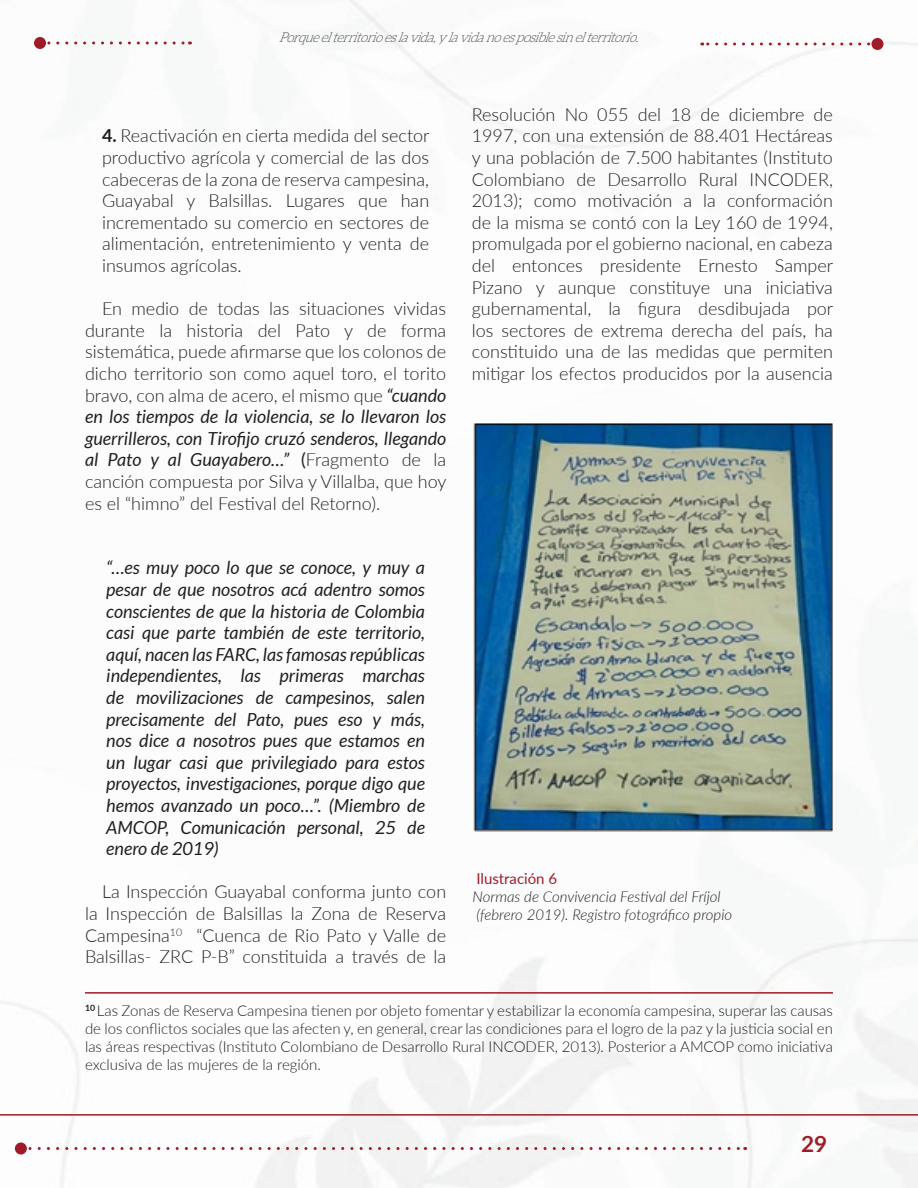
<style>
.page{position:relative;width:918px;height:1188px;background:#fff}
.page>*{position:absolute;margin:0;border:0;box-sizing:border-box;transform-origin:0 0}
.t1{font:700 22.5px "Lato";color:#a01b28}
.t2{font:300 18px/21.6px "Lato";color:#231f20;text-align:justify}
.t3{font:italic 18px/21.6px "Lato";color:#231f20;text-align:justify}
.t4{font:300 15px/18px "Lato";color:#231f20;text-align:justify}
.t5{font:italic 300 15px "Lato";color:#231f20}
.t6{font:15px "Lato";color:#a01b28}
.t7{font:italic 300 13.5px "Aleo";color:#231f20}
.s1{font-weight:700}
.s2{font-weight:400;font-style:italic}
.s3{font-weight:400}
</style>
<div class="page">
<img style="left:0;top:0;width:918px;height:1188px">
<svg style="left:702px;top:42px;width:167px;height:3px"></svg>
<div style="left:872px;top:38px;width:12px;height:12px;background:#a01b28;border-radius:50%"></div>
<svg style="left:49px;top:41px;width:142px;height:3px"></svg>
<div style="left:34px;top:37px;width:12px;height:12px;background:#a01b28;border-radius:50%"></div>
<svg style="left:30px;top:1147px;width:716px;height:3px"></svg>
<div style="left:15px;top:1143px;width:12px;height:12px;background:#a01b28;border-radius:50%"></div>
<hr style="left:0;top:1114px;width:918px;height:2px;background:#a01b28">
<img style="left:473px;top:423px;width:360px;height:409px">
<hr style="left:85px;top:992px;width:748px;height:2px;background:#a01b28">
<p class="t7" style="left:279px;top:30px;width:367px">Porqueelterritorioeslavida,ylavidanoesposiblesinelterritorio.</p>
<p class="t2" style="left:102px;top:124px;width:329px"><span class="s1">4.</span> Reactivación en cierta medida del sector productivo agrícola y comercial de las dos cabeceras de la zona de reserva campesina, Guayabal y Balsillas. Lugares que han incrementado su comercio en sectores de alimentación, entretenimiento y venta de insumos agrícolas.</p>
<p class="t2" style="left:85px;top:297px;width:363px;text-indent:17px">En medio de todas las situaciones vividas durante la historia del Pato y de forma sistemática, puede afirmarse que los colonos de dicho territorio son como aquel toro, el torito bravo, con alma de acero, el mismo que <span class="s2">“cuando en los tiempos de la violencia, se lo llevaron los guerrilleros, con Tirofijo cruzó senderos, llegando al Pato y al Guayabero…”</span> <span class="s3">(</span>Fragmento de la canción compuesta por Silva y Villalba, que hoy es el “himno” del Festival del Retorno).</p>
<p class="t3" style="left:106px;top:558px;width:320px">“…es muy poco lo que se conoce, y muy a pesar de que nosotros acá adentro somos conscientes de que la historia de Colombia casi que parte también de este territorio, aquí, nacen las FARC, las famosas repúblicas independientes, las primeras marchas de movilizaciones de campesinos, salen precisamente del Pato, pues eso y más, nos dice a nosotros pues que estamos en un lugar casi que privilegiado para estos proyectos, investigaciones, porque digo que hemos avanzado un poco…”. (Miembro de AMCOP, Comunicación personal, 25 de enero de 2019)</p>
<p class="t2" style="left:85px;top:880px;width:363px;text-indent:17px">La Inspección Guayabal conforma junto con la Inspección de Balsillas la Zona de Reserva Campesina<sup>10</sup> “Cuenca de Rio Pato y Valle de Balsillas- ZRC P-B” constituida a través de la</p>
<p class="t2" style="left:472px;top:103px;width:363px">Resolución No 055 del 18 de diciembre de 1997, con una extensión de 88.401 Hectáreas y una población de 7.500 habitantes (Instituto Colombiano de Desarrollo Rural INCODER, 2013); como motivación a la conformación de la misma se contó con la Ley 160 de 1994, promulgada por el gobierno nacional, en cabeza del entonces presidente Ernesto Samper Pizano y aunque constituye una iniciativa gubernamental, la figura desdibujada por los sectores de extrema derecha del país, ha constituido una de las medidas que permiten mitigar los efectos producidos por la ausencia</p>
<p class="t6" style="left:476px;top:868px;width:82px">Ilustración 6</p>
<p class="t5" style="left:473px;top:886px;width:250px">Normas de Convivencia Festival del Fríjol</p>
<p class="t5" style="left:476px;top:904px;width:257px">(febrero 2019). Registro fotográfico propio</p>
<p class="t4" style="left:85px;top:1001px;width:749px"><sup>10</sup> Las Zonas de Reserva Campesina tienen por objeto fomentar y estabilizar la economía campesina, superar las causas de los conflictos sociales que las afecten y, en general, crear las condiciones para el logro de la paz y la justicia social en las áreas respectivas (Instituto Colombiano de Desarrollo Rural INCODER, 2013). Posterior a AMCOP como iniciativa exclusiva de las mujeres de la región.</p>
<p class="t1" style="left:801px;top:1127px;width:28px">29</p>
</div>
